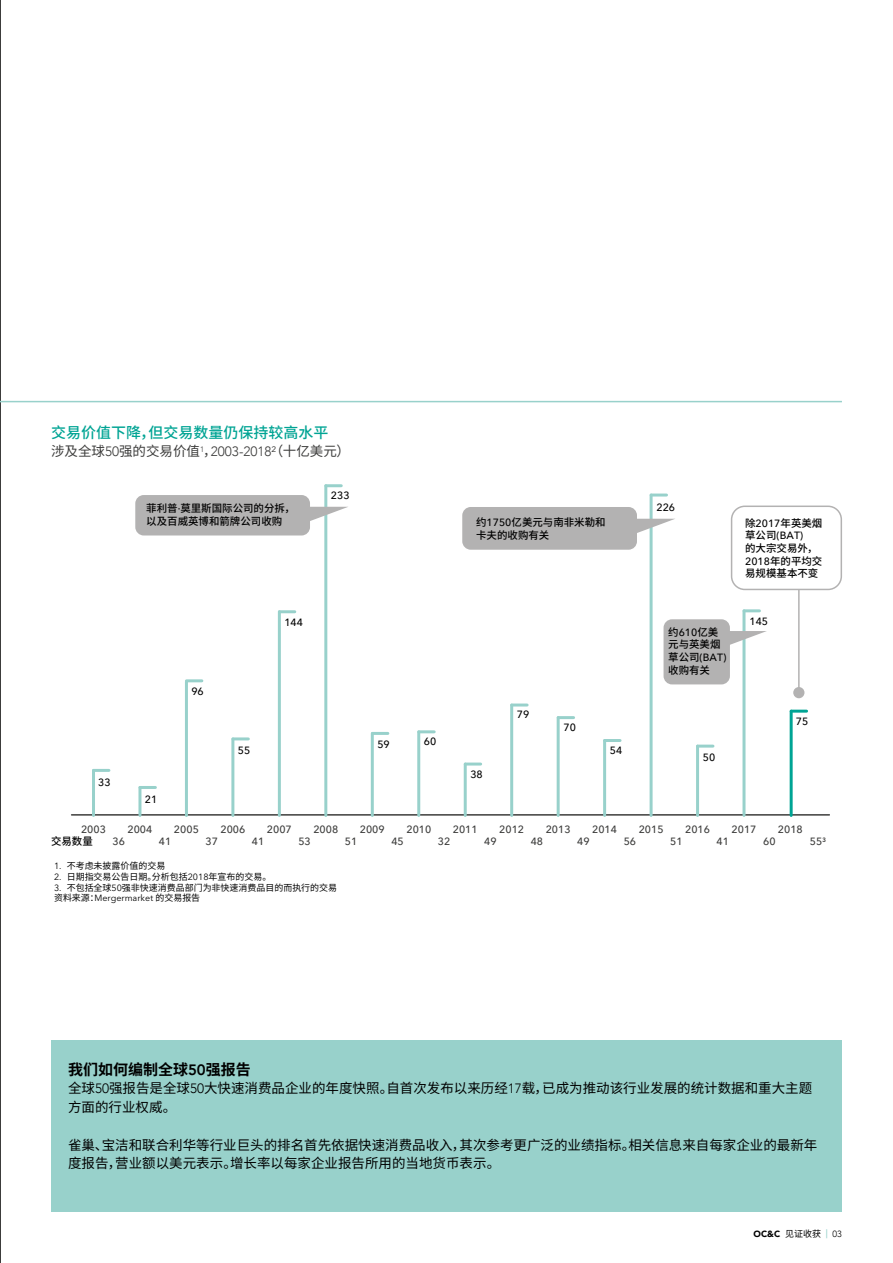
<style>
.page{position:relative;width:893px;height:1263px;background:#fff}
.page>*{position:absolute;margin:0;border:0;box-sizing:border-box;transform-origin:0 0}
.t1{font:500 15px "Source Han Sans SC";color:#00a494}
.t2{font:700 15px "Source Han Sans SC";color:#000}
.t3{font:13.5px/18.8px "Source Han Sans SC";color:#000}
.t4{font:13.5px "Source Han Sans SC";color:#3c3c3b}
.t5{font:500 10.5px/12.6px "Source Han Sans SC";color:#000}
.t6{font:500 10.5px "Avenir Next LT Pro";color:#3c3c3b}
.t7{font:500 10.5px "Avenir Next LT Pro";color:#000}
.t8{font:9px "Source Han Sans SC";color:#000}
.t9{font:9px "Avenir Next LT Pro";color:#000}
.t10{font:900 9px "Avenir";color:#000}
.s1{font-family:"Avenir";font-weight:300}
.s2{font-family:"Avenir Next LT Pro"}
.s3{font-family:"Source Han Sans SC"}
.s4{font-family:"Avenir";font-weight:800}
.s5{font-family:"Source Han Sans SC";font-weight:400}
.s6{font-weight:300}
</style>
<div class="page">
<hr style="left:0;top:0;width:1px;height:1263px;background:#3c3c3b">
<hr style="left:72px;top:814px;width:757px;height:2px;background:#3c3c3b">
<div style="left:135px;top:495px;width:175px;height:40px;background:#b3b2b2;border-radius:8px"></div>
<hr style="left:92px;top:770px;width:3px;height:45px;background:#98d1cb">
<hr style="left:138px;top:787px;width:3px;height:28px;background:#98d1cb">
<hr style="left:185px;top:682px;width:3px;height:133px;background:#98d1cb">
<hr style="left:231px;top:739px;width:3px;height:76px;background:#98d1cb">
<hr style="left:278px;top:612px;width:3px;height:203px;background:#98d1cb">
<hr style="left:324px;top:486px;width:3px;height:329px;background:#98d1cb">
<hr style="left:371px;top:733px;width:3px;height:82px;background:#98d1cb">
<hr style="left:417px;top:732px;width:3px;height:83px;background:#98d1cb">
<hr style="left:464px;top:764px;width:3px;height:51px;background:#98d1cb">
<hr style="left:510px;top:705px;width:3px;height:110px;background:#98d1cb">
<hr style="left:557px;top:718px;width:3px;height:97px;background:#98d1cb">
<hr style="left:603px;top:740px;width:3px;height:75px;background:#98d1cb">
<hr style="left:650px;top:495px;width:3px;height:320px;background:#98d1cb">
<hr style="left:696px;top:746px;width:3px;height:69px;background:#98d1cb">
<hr style="left:742px;top:611px;width:3px;height:204px;background:#98d1cb">
<hr style="left:94px;top:769px;width:15px;height:3px;background:#98d1cb">
<hr style="left:140px;top:786px;width:15px;height:3px;background:#98d1cb">
<hr style="left:186px;top:679px;width:16px;height:3px;background:#98d1cb">
<hr style="left:233px;top:737px;width:15px;height:3px;background:#98d1cb">
<hr style="left:279px;top:610px;width:16px;height:3px;background:#98d1cb">
<hr style="left:326px;top:484px;width:15px;height:3px;background:#98d1cb">
<hr style="left:372px;top:732px;width:16px;height:3px;background:#98d1cb">
<hr style="left:419px;top:730px;width:15px;height:3px;background:#98d1cb">
<hr style="left:465px;top:762px;width:16px;height:3px;background:#98d1cb">
<hr style="left:512px;top:703px;width:15px;height:3px;background:#98d1cb">
<hr style="left:558px;top:716px;width:16px;height:3px;background:#98d1cb">
<hr style="left:605px;top:739px;width:15px;height:3px;background:#98d1cb">
<hr style="left:651px;top:493px;width:15px;height:3px;background:#98d1cb">
<hr style="left:697px;top:745px;width:16px;height:3px;background:#98d1cb">
<hr style="left:744px;top:609px;width:15px;height:3px;background:#98d1cb">
<hr style="left:790px;top:711px;width:3px;height:104px;background:#00a494">
<hr style="left:791px;top:710px;width:16px;height:3px;background:#00a494">
<svg style="left:310px;top:507px;width:38px;height:15px"></svg>
<div style="left:462px;top:507px;width:175px;height:43px;background:#b3b2b2;border-radius:8px"></div>
<svg style="left:637px;top:519px;width:37px;height:15px"></svg>
<div style="left:663px;top:619px;width:67px;height:65px;background:#b3b2b2;border-radius:8px"></div>
<svg style="left:730px;top:631px;width:37px;height:15px"></svg>
<div style="left:731px;top:505px;width:111px;height:85px;border:1px solid #b3b2b2;border-radius:13px"></div>
<hr style="left:798px;top:589px;width:2px;height:104px;background:#b3b2b2">
<div style="left:793px;top:687px;width:11px;height:11px;background:#b3b2b2;border-radius:50%"></div>
<div style="left:51px;top:1041px;width:791px;height:171px;background:#98d1cb"></div>
<hr style="left:0;top:401px;width:842px;height:1px;background:#98d1cb">
<p class="t1" style="left:51px;top:424px;width:279px">交易价值下降，但交易数量仍保持较高水平</p>
<p class="t4" style="left:51px;top:444px;width:300px">涉及全球<span class="s1">50</span>强的交易价值<sup>1</sup>，<span class="s1">2003-2018²</span>（十亿美元）</p>
<p class="t7" style="left:98px;top:773px;width:14px">33</p>
<p class="t5" style="left:146px;top:502px;width:150px">菲利普<span class="s2">·</span>莫里斯国际公司的分拆，以及百威英博和箭牌公司收购</p>
<p class="t7" style="left:331px;top:486px;width:20px">233</p>
<p class="t7" style="left:145px;top:790px;width:14px">21</p>
<p class="t7" style="left:191px;top:682px;width:14px">96</p>
<p class="t7" style="left:238px;top:742px;width:14px">55</p>
<p class="t7" style="left:284px;top:613px;width:20px">144</p>
<p class="t7" style="left:377px;top:736px;width:14px">59</p>
<p class="t7" style="left:424px;top:733px;width:14px">60</p>
<p class="t5" style="left:476px;top:516px;width:131px">约<span class="s2">1750</span>亿美元与南非米勒和卡夫的收购有关</p>
<p class="t7" style="left:470px;top:765px;width:14px">38</p>
<p class="t7" style="left:517px;top:705px;width:14px">79</p>
<p class="t7" style="left:563px;top:719px;width:14px">70</p>
<p class="t7" style="left:610px;top:741px;width:14px">54</p>
<p class="t7" style="left:656px;top:498px;width:20px">226</p>
<p class="t5" style="left:668px;top:626px;width:54px">约<span class="s2">610</span>亿美元与英美烟</p>
<p class="t7" style="left:668px;top:648px;width:60px"><span class="s3">草公司</span>(BAT)</p>
<p class="t5" style="left:668px;top:664px;width:43px">收购有关</p>
<p class="t7" style="left:703px;top:749px;width:14px">50</p>
<p class="t5" style="left:745px;top:517px;width:79px">除<span class="s2">2017</span>年英美烟</p>
<p class="t7" style="left:745px;top:527px;width:60px"><span class="s3">草公司</span>(BAT)</p>
<p class="t5" style="left:745px;top:542px;width:79px">的大宗交易外，<br><span class="s2">2018</span>年的平均交易规模基本不变</p>
<p class="t7" style="left:749px;top:612px;width:20px">145</p>
<p class="t7" style="left:796px;top:712px;width:14px">75</p>
<p class="t6" style="left:81px;top:820px;width:26px">2003</p>
<p class="t6" style="left:128px;top:820px;width:26px">2004</p>
<p class="t6" style="left:174px;top:820px;width:26px">2005</p>
<p class="t6" style="left:220px;top:820px;width:26px">2006</p>
<p class="t6" style="left:267px;top:820px;width:26px">2007</p>
<p class="t6" style="left:313px;top:820px;width:26px">2008</p>
<p class="t6" style="left:360px;top:820px;width:26px">2009</p>
<p class="t6" style="left:406px;top:820px;width:26px">2010</p>
<p class="t6" style="left:453px;top:820px;width:26px">2011</p>
<p class="t6" style="left:499px;top:820px;width:26px">2012</p>
<p class="t6" style="left:546px;top:820px;width:26px">2013</p>
<p class="t6" style="left:592px;top:820px;width:26px">2014</p>
<p class="t6" style="left:639px;top:820px;width:26px">2015</p>
<p class="t6" style="left:685px;top:820px;width:26px">2016</p>
<p class="t6" style="left:732px;top:820px;width:26px">2017</p>
<p class="t6" style="left:778px;top:820px;width:26px">2018</p>
<p class="t6" style="left:113px;top:833px;width:14px">36</p>
<p class="t6" style="left:159px;top:833px;width:14px">41</p>
<p class="t6" style="left:205px;top:833px;width:14px">37</p>
<p class="t6" style="left:252px;top:833px;width:14px">41</p>
<p class="t6" style="left:298px;top:833px;width:14px">53</p>
<p class="t6" style="left:345px;top:833px;width:14px">51</p>
<p class="t6" style="left:391px;top:833px;width:14px">45</p>
<p class="t6" style="left:438px;top:833px;width:14px">32</p>
<p class="t6" style="left:484px;top:833px;width:14px">49</p>
<p class="t6" style="left:531px;top:833px;width:14px">48</p>
<p class="t6" style="left:577px;top:833px;width:14px">49</p>
<p class="t6" style="left:624px;top:833px;width:14px">56</p>
<p class="t6" style="left:670px;top:833px;width:14px">51</p>
<p class="t6" style="left:717px;top:833px;width:14px">41</p>
<p class="t6" style="left:763px;top:833px;width:14px">60</p>
<p class="t6" style="left:810px;top:833px;width:18px">55³</p>
<p class="t5" style="left:51px;top:835px;width:43px">交易数量</p>
<p class="t8" style="left:54px;top:861px;width:113px"><span class="s2">1.</span> 不考虑未披露价值的交易</p>
<p class="t8" style="left:54px;top:871px;width:219px"><span class="s2">2.</span> 日期指交易公告日期。分析包括<span class="s2">2018</span>年宣布的交易。</p>
<p class="t8" style="left:54px;top:882px;width:285px"><span class="s2">3.</span> 不包括全球<span class="s2">50</span>强非快速消费品部门为非快速消费品目的而执行的交易</p>
<p class="t9" style="left:54px;top:891px;width:148px"><span class="s3">资料来源：</span>Mergermarket <span class="s3">的交易报告</span></p>
<p class="t2" style="left:68px;top:1061px;width:184px">我们如何编制全球<span class="s4">50</span>强报告</p>
<p class="t3" style="left:68px;top:1079px;width:746px">全球<span class="s1">50</span>强报告是全球<span class="s1">50</span>大快速消费品企业的年度快照。自首次发布以来历经<span class="s1">17</span>载，已成为推动该行业发展的统计数据和重大主题方面的行业权威。</p>
<p class="t3" style="left:68px;top:1135px;width:751px">雀巢、宝洁和联合利华等行业巨头的排名首先依据快速消费品收入，其次参考更广泛的业绩指标。相关信息来自每家企业的最新年度报告，营业额以美元表示。增长率以每家企业报告所用的当地货币表示。</p>
<p class="t10" style="left:754px;top:1226px;width:90px">OC&amp;C <span class="s5">见证收获</span> <sup>|</sup> <span class="s6">03</span></p>
</div>
